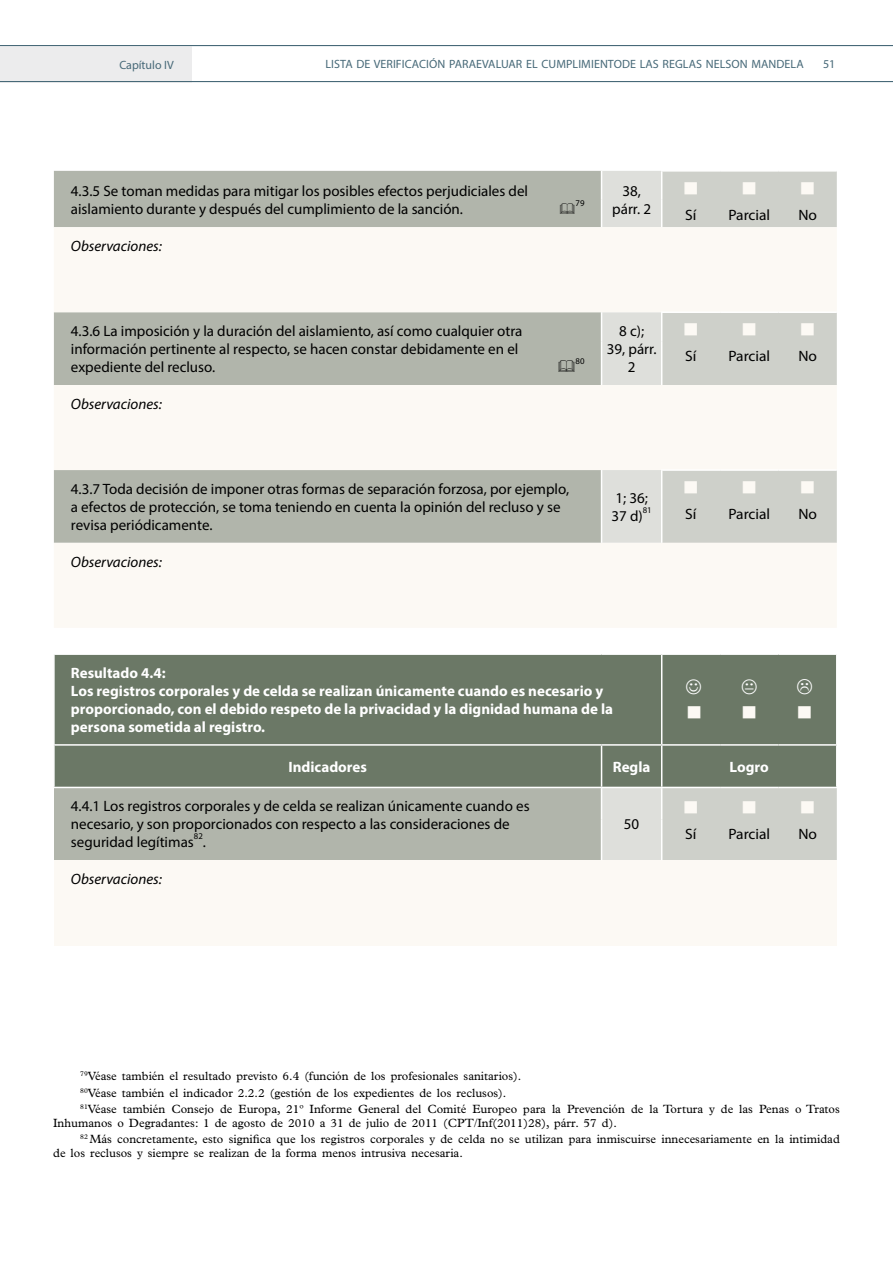
<style>
.page{position:relative;width:893px;height:1263px;background:#fff}
.page>*{position:absolute;margin:0;border:0;box-sizing:border-box;transform-origin:0 0}
.t1{font:21px "Wingdings";color:#fcf9f4}
.t2{font:15px/18px "Myriad Pro";color:#000}
.t3{font:700 15px/18px "Myriad Pro";color:#fff}
.t4{font:italic 15px "Myriad Pro";color:#000}
.t5{font:12px/16.5px "Plantin Std";color:#000}
.t6{font:12px "Myriad Pro";color:#476978}
.t7{font:8.7px "Myriad Pro";color:#000}
</style>
<div class="page">
<div style="left:0;top:46px;width:192px;height:36px;background:#ececed"></div>
<hr style="left:0;top:45px;width:893px;height:1px;background:#476978">
<hr style="left:0;top:81px;width:893px;height:1px;background:#476978">
<div style="left:54px;top:171px;width:547px;height:56px;background:#b1b5ab"></div>
<div style="left:662px;top:172px;width:175px;height:55px;background:#ced0ca"></div>
<svg style="left:54px;top:227px;width:783px;height:400px;fill:#fcf9f4"></svg>
<hr style="left:661px;top:311px;width:59px;height:2px;background:#fff">
<hr style="left:720px;top:311px;width:58px;height:2px;background:#fff">
<hr style="left:778px;top:311px;width:59px;height:2px;background:#fff">
<hr style="left:661px;top:469px;width:59px;height:2px;background:#fff">
<hr style="left:720px;top:469px;width:58px;height:2px;background:#fff">
<hr style="left:778px;top:469px;width:59px;height:2px;background:#fff">
<svg style="left:601px;top:171px;width:61px;height:372px"></svg>
<hr style="left:601px;top:499px;width:1px;height:44px;background:#fff">
<div style="left:55px;top:655px;width:781px;height:132px;background:#6b7866"></div>
<div style="left:54px;top:787px;width:548px;height:73px;background:#b1b5ab"></div>
<div style="left:602px;top:787px;width:60px;height:73px;background:#dedfdb"></div>
<div style="left:54px;top:860px;width:783px;height:85px;background:#fcf9f4"></div>
<hr style="left:661px;top:787px;width:59px;height:1px;background:#fff">
<hr style="left:661px;top:788px;width:1px;height:31px;background:#fff">
<hr style="left:661px;top:819px;width:1px;height:41px;background:#fff">
<hr style="left:53px;top:744px;width:549px;height:2px;background:#fff">
<hr style="left:602px;top:744px;width:60px;height:2px;background:#fff">
<hr style="left:662px;top:744px;width:58px;height:2px;background:#fff">
<hr style="left:720px;top:744px;width:58px;height:2px;background:#fff">
<hr style="left:778px;top:744px;width:59px;height:2px;background:#fff">
<hr style="left:53px;top:787px;width:549px;height:1px;background:#fff">
<hr style="left:661px;top:655px;width:1px;height:89px;background:#fff">
<hr style="left:601px;top:746px;width:1px;height:41px;background:#fff">
<hr style="left:661px;top:746px;width:1px;height:41px;background:#fff">
<hr style="left:602px;top:787px;width:59px;height:1px;background:#fff">
<hr style="left:601px;top:788px;width:1px;height:31px;background:#fff">
<hr style="left:601px;top:819px;width:1px;height:41px;background:#fff">
<svg style="left:560px;top:203px;width:14px;height:11px"></svg>
<svg style="left:559px;top:360px;width:15px;height:12px"></svg>
<svg style="left:686px;top:680px;width:35px;height:15px"></svg>
<svg style="left:742px;top:680px;width:35px;height:15px"></svg>
<svg style="left:797px;top:680px;width:15px;height:15px"></svg>
<svg style="left:685px;top:182px;width:70px;height:12px"></svg>
<svg style="left:685px;top:323px;width:70px;height:12px"></svg>
<svg style="left:685px;top:481px;width:70px;height:12px"></svg>
<svg style="left:688px;top:706px;width:89px;height:15px"></svg>
<div style="left:662px;top:787px;width:175px;height:73px;background:#ced0ca"></div>
<p class="t6" style="left:119px;top:57px;width:56px">Capítulo IV</p>
<p class="t6" style="left:325px;top:56px;width:12px">Lista</p>
<p class="t6" style="left:356px;top:56px;width:24px">de verificaci</p>
<p class="t6" style="left:429px;top:56px;width:28px">ón paraevaluar</p>
<p class="t6" style="left:526px;top:56px;width:24px">el cumplimientode</p>
<p class="t6" style="left:640px;top:56px;width:7px">las</p>
<p class="t6" style="left:663px;top:56px;width:8px">reglas</p>
<p class="t6" style="left:706px;top:56px;width:8px">nelson</p>
<p class="t6" style="left:751px;top:56px;width:9px">mandela</p>
<p class="t6" style="left:823px;top:56px;width:14px">51</p>
<p class="t2" style="left:71px;top:181px;width:459px">4.3.5 Se toman medidas para mitigar los posibles efectos perjudiciales del aislamiento durante y después del cumplimiento de la sanción.</p>
<p class="t4" style="left:71px;top:237px;width:93px">Observaciones:</p>
<p class="t2" style="left:71px;top:322px;width:453px">4.3.6 La imposición y la duración del aislamiento, así como cualquier otra información pertinente al respecto, se hacen constar debidamente en el expediente del recluso.</p>
<p class="t4" style="left:71px;top:395px;width:93px">Observaciones:</p>
<p class="t7" style="left:576px;top:197px;width:10px">79</p>
<p class="t2" style="left:612px;top:181px;width:40px;text-align:center">38, párr. 2</p>
<h1 class="t1" style="left:799px;top:177px;width:18px">■</h1>
<p class="t2" style="left:685px;top:205px;width:13px">Sí</p>
<p class="t2" style="left:728px;top:205px;width:43px">Parcial</p>
<p class="t2" style="left:798px;top:205px;width:20px">No</p>
<p class="t7" style="left:576px;top:356px;width:10px">80</p>
<p class="t2" style="left:607px;top:322px;width:51px;text-align:center">8 c);<br>39, párr.<br>2</p>
<h1 class="t1" style="left:799px;top:318px;width:18px">■</h1>
<p class="t2" style="left:685px;top:347px;width:13px">Sí</p>
<p class="t2" style="left:728px;top:347px;width:43px">Parcial</p>
<p class="t2" style="left:798px;top:347px;width:20px">No</p>
<p class="t2" style="left:71px;top:480px;width:500px">4.3.7 Toda decisión de imponer otras formas de separación forzosa, por ejemplo, a efectos de protección, se toma teniendo en cuenta la opinión del recluso y se revisa periódicamente.</p>
<p class="t2" style="left:611px;top:489px;width:38px">1; 36;<br>37 d)</p>
<p class="t7" style="left:643px;top:505px;width:10px">81</p>
<p class="t4" style="left:71px;top:552px;width:93px">Observaciones:</p>
<h1 class="t1" style="left:799px;top:476px;width:18px">■</h1>
<p class="t2" style="left:685px;top:504px;width:13px">Sí</p>
<p class="t2" style="left:728px;top:504px;width:43px">Parcial</p>
<p class="t2" style="left:798px;top:504px;width:20px">No</p>
<p class="t3" style="left:71px;top:664px;width:544px">Resultado 4.4:<br>Los registros corporales y de celda se realizan únicamente cuando es necesario y proporcionado, con el debido respeto de la privacidad y la dignidad humana de la persona sometida al registro.</p>
<h1 class="t1" style="left:796px;top:701px;width:18px">■</h1>
<p class="t3" style="left:288px;top:757px;width:80px">Indicadores</p>
<p class="t3" style="left:613px;top:757px;width:39px">Regla</p>
<p class="t3" style="left:730px;top:757px;width:41px">Logro</p>
<p class="t2" style="left:71px;top:797px;width:460px">4.4.1 Los registros corporales y de celda se realizan únicamente cuando es necesario, y son proporcionados con respecto a las consideraciones de seguridad legítimas</p>
<h1 class="t1" style="left:799px;top:796px;width:18px">■</h1>
<p class="t2" style="left:624px;top:815px;width:17px">50</p>
<p class="t2" style="left:685px;top:825px;width:13px">Sí</p>
<p class="t2" style="left:728px;top:825px;width:43px">Parcial</p>
<p class="t2" style="left:798px;top:825px;width:20px">No</p>
<p class="t7" style="left:194px;top:831px;width:10px">82</p>
<p class="t2" style="left:203px;top:833px;width:5px">.</p>
<p class="t4" style="left:71px;top:870px;width:93px">Observaciones:</p>
<p class="t5" style="left:80px;top:1068px;width:761px"><sup>79</sup>Véase también el resultado previsto 6.4 (función de los profesionales sanitarios).<br><sup>80</sup>Véase también el indicador 2.2.2 (gestión de los expedientes de los reclusos).<br><sup>81</sup>Véase también Consejo de Europa, 21º Informe General del Comité Europeo para la Prevención de la Tortura y de las Penas o Tratos</p>
<p class="t5" style="left:80px;top:1114px;width:761px;text-indent:-27px">Inhumanos o Degradantes: 1 de agosto de 2010 a 31 de julio de 2011 (CPT/Inf(2011)28), párr. 57 d).<br><sup>82</sup> Más concretamente, esto significa que los registros corporales y de celda no se utilizan para inmiscuirse innecesariamente en la intimidad</p>
<p class="t5" style="left:53px;top:1144px;width:411px">de los reclusos y siempre se realizan de la forma menos intrusiva necesaria.</p>
</div>
